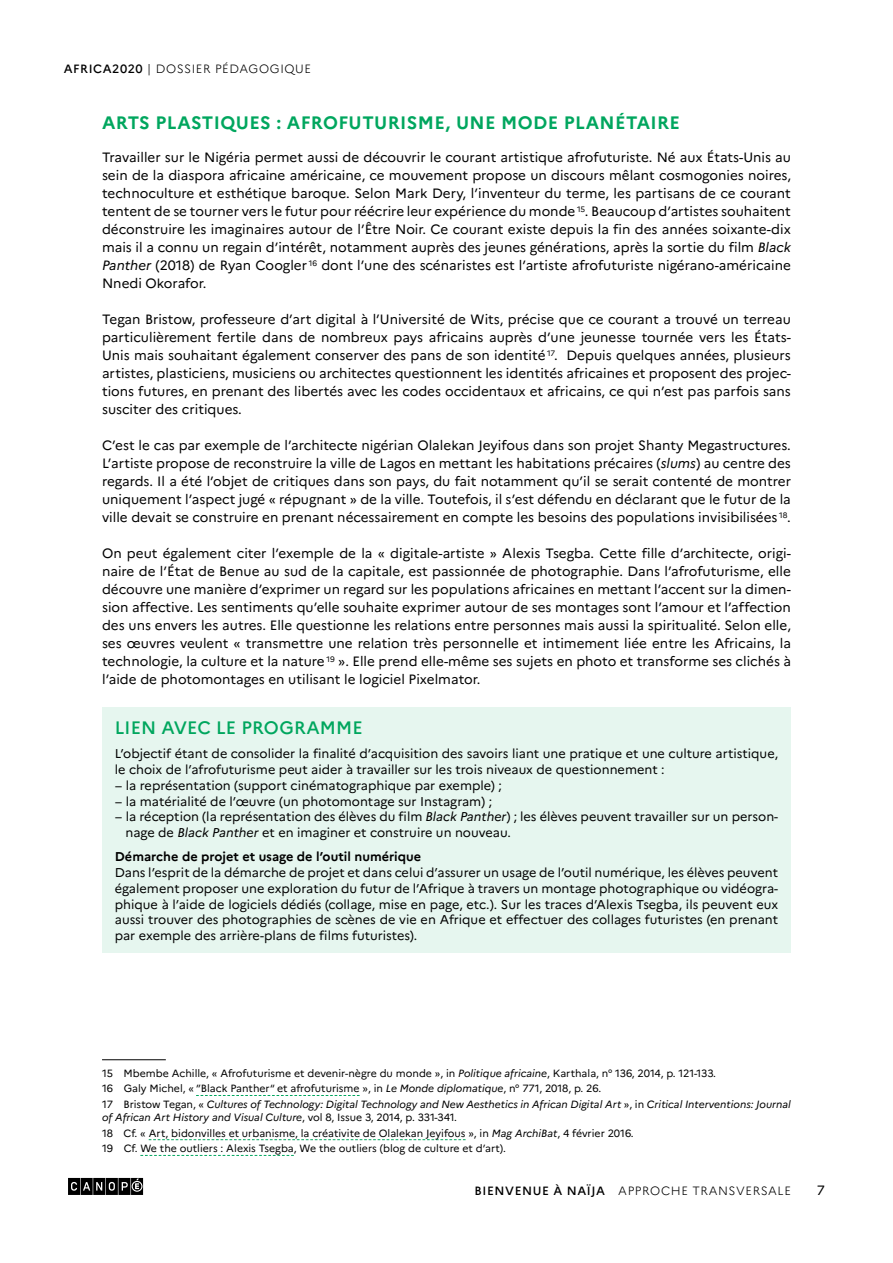
<style>
.page{position:relative;width:893px;height:1263px;background:#fff}
.page>*{position:absolute;margin:0;border:0;box-sizing:border-box;transform-origin:0 0}
.t1{font:700 18px "Marianne";letter-spacing:.02em;color:#00a65e}
.t2{font:500 18px "Marianne";letter-spacing:.01em;color:#00a65e}
.t3{font:13.5px/18px "Marianne";color:#000;text-align:justify}
.t4{font:12.75px/15.8px "Marianne";color:#000;text-align:justify}
.t5{font:700 12.75px "Marianne";color:#000}
.t6{font:300 12px "Marianne";letter-spacing:.05em;color:#000}
.t7{font:500 12px "Marianne";letter-spacing:.05em;color:#000}
.t8{font:10.5px/15.8px "Marianne";color:#000}
.s1{font-weight:500}
.s2{font-style:italic}
</style>
<div class="page">
<svg style="left:68px;top:1178px;width:75px;height:17px"></svg>
<div style="left:102px;top:707px;width:689px;height:246px;background:#e6f6ef"></div>
<hr style="left:102px;top:1059px;width:64px;height:1px;background:#000">
<svg style="left:196px;top:1095px;width:164px;height:1px"></svg>
<svg style="left:149px;top:1139px;width:317px;height:1px"></svg>
<svg style="left:140px;top:1155px;width:154px;height:1px"></svg>
<p class="t6" style="left:64px;top:61px;width:249px"><span class="s1">AFRICA2020</span> | DOSSIER PÉDAGOGIQUE</p>
<h1 class="t1" style="left:102px;top:111px;width:579px">ARTS PLASTIQUES : AFROFUTURISME, UNE MODE PLANÉTAIRE</h1>
<p class="t3" style="left:102px;top:148px;width:690px">Travailler sur le Nigéria permet aussi de découvrir le courant artistique afrofuturiste. Né aux États-Unis au sein de la diaspora africaine américaine, ce mouvement propose un discours mêlant cosmogonies noires, technoculture et esthétique baroque. Selon Mark Dery, l’inventeur du terme, les partisans de ce courant tentent de se tourner vers le futur pour réécrire leur expérience du monde <sup>15</sup>. Beaucoup d’artistes souhaitent déconstruire les imaginaires autour de l’Être Noir. Ce courant existe depuis la fin des années soixante-dix mais il a connu un regain d’intérêt, notamment auprès des jeunes générations, après la sortie du film <span class="s2">Black Panther</span> (2018) de Ryan Coogler <sup>16</sup> dont l’une des scénaristes est l’artiste afrofuturiste nigérano-américaine Nnedi Okorafor.</p>
<p class="t3" style="left:102px;top:310px;width:690px">Tegan Bristow, professeure d’art digital à l’Université de Wits, précise que ce courant a trouvé un terreau particulièrement fertile dans de nombreux pays africains auprès d’une jeunesse tournée vers les États-Unis mais souhaitant également conserver des pans de son identité <sup>17</sup>. Depuis quelques années, plusieurs artistes, plasticiens, musiciens ou architectes questionnent les identités africaines et proposent des projec&shy;tions futures, en prenant des libertés avec les codes occidentaux et africains, ce qui n’est pas parfois sans susciter des critiques.</p>
<p class="t3" style="left:102px;top:436px;width:690px">C’est le cas par exemple de l’architecte nigérian Olalekan Jeyifous dans son projet Shanty Megastructures.<br>L’artiste propose de reconstruire la ville de Lagos en mettant les habitations précaires (<span class="s2">slums</span>) au centre des regards. Il a été l’objet de critiques dans son pays, du fait notamment qu’il se serait contenté de montrer uniquement l’aspect jugé « répugnant » de la ville. Toutefois, il s’est défendu en déclarant que le futur de la ville devait se construire en prenant nécessairement en compte les besoins des populations invisibilisées <sup>18</sup>.</p>
<p class="t3" style="left:102px;top:544px;width:690px">On peut également citer l’exemple de la « digitale-artiste » Alexis Tsegba. Cette fille d’architecte, origi&shy;naire de l’État de Benue au sud de la capitale, est passionnée de photographie. Dans l’afrofuturisme, elle découvre une manière d’exprimer un regard sur les populations africaines en mettant l’accent sur la dimen&shy;sion affective. Les sentiments qu’elle souhaite exprimer autour de ses montages sont l’amour et l’affection des uns envers les autres. Elle questionne les relations entre personnes mais aussi la spiritualité. Selon elle, ses œuvres veulent « transmettre une relation très personnelle et intimement liée entre les Africains, la technologie, la culture et la nature <sup>19</sup> ». Elle prend elle-même ses sujets en photo et transforme ses clichés à l’aide de photomontages en utilisant le logiciel Pixelmator.</p>
<h1 class="t2" style="left:115px;top:716px;width:249px">LIEN AVEC LE PROGRAMME</h1>
<p class="t4" style="left:115px;top:746px;width:665px">L’objectif étant de consolider la finalité d’acquisition des savoirs liant une pratique et une culture artistique,</p>
<p class="t4" style="left:115px;top:762px;width:551px">le choix de l’afrofuturisme peut aider à travailler sur les trois niveaux de questionnement :</p>
<p class="t4" style="left:115px;top:777px;width:388px">− la représentation (support cinématographique par exemple) ;</p>
<p class="t4" style="left:115px;top:793px;width:379px">− la matérialité de l’œuvre (un photomontage sur Instagram) ;</p>
<p class="t4" style="left:115px;top:809px;width:665px">− la réception (la représentation des élèves du film <span class="s2">Black Panther</span>) ; les élèves peuvent travailler sur un person-</p>
<p class="t4" style="left:125px;top:825px;width:387px">nage de <span class="s2">Black Panther</span> et en imaginer et construire un nouveau.</p>
<p class="t5" style="left:115px;top:849px;width:308px">Démarche de projet et usage de l’outil numérique</p>
<p class="t4" style="left:115px;top:865px;width:665px">Dans l’esprit de la démarche de projet et dans celui d’assurer un usage de l’outil numérique, les élèves peuvent également proposer une exploration du futur de l’Afrique à travers un montage photographique ou vidéogra&shy;phique à l’aide de logiciels dédiés (collage, mise en page, etc.). Sur les traces d’Alexis Tsegba, ils peuvent eux aussi trouver des photographies de scènes de vie en Afrique et effectuer des collages futuristes (en prenant par exemple des arrière-plans de films futuristes).</p>
<p class="t8" style="left:102px;top:1065px;width:690px">15 Mbembe Achille, « Afrofuturisme et devenir-nègre du monde », in <span class="s2">Politique africaine</span>, Karthala, n° 136, 2014, p. 121-133.<br>16 Galy Michel, « ”Black Panther“ et afrofuturisme », in <span class="s2">Le Monde diplomatique</span>, n° 771, 2018, p. 26.<br>17 Bristow Tegan, « <span class="s2">Cultures of Technology: Digital Technology and New Aesthetics in African Digital Art</span> », in <span class="s2">Critical Interventions: Journal</span></p>
<p class="t8" style="left:102px;top:1109px;width:533px"><span class="s2">of African Art History and Visual Culture</span>, vol 8, Issue 3, 2014, p. 331-341.<br>18 Cf. « Art, bidonvilles et urbanisme, la créativite de Olalekan Jeyifous », in <span class="s2">Mag ArchiBat</span>, 4 février 2016.<br>19 Cf. We the outliers : Alexis Tsegba, We the outliers (blog de culture et d’art).</p>
<p class="t7" style="left:475px;top:1183px;width:130px">BIE NVE NUE À NAÏJA</p>
<p class="t6" style="left:618px;top:1183px;width:174px">APPROCHE TRANSVERSALE</p>
<p class="t3" style="left:817px;top:1181px;width:10px">7</p>
</div>
